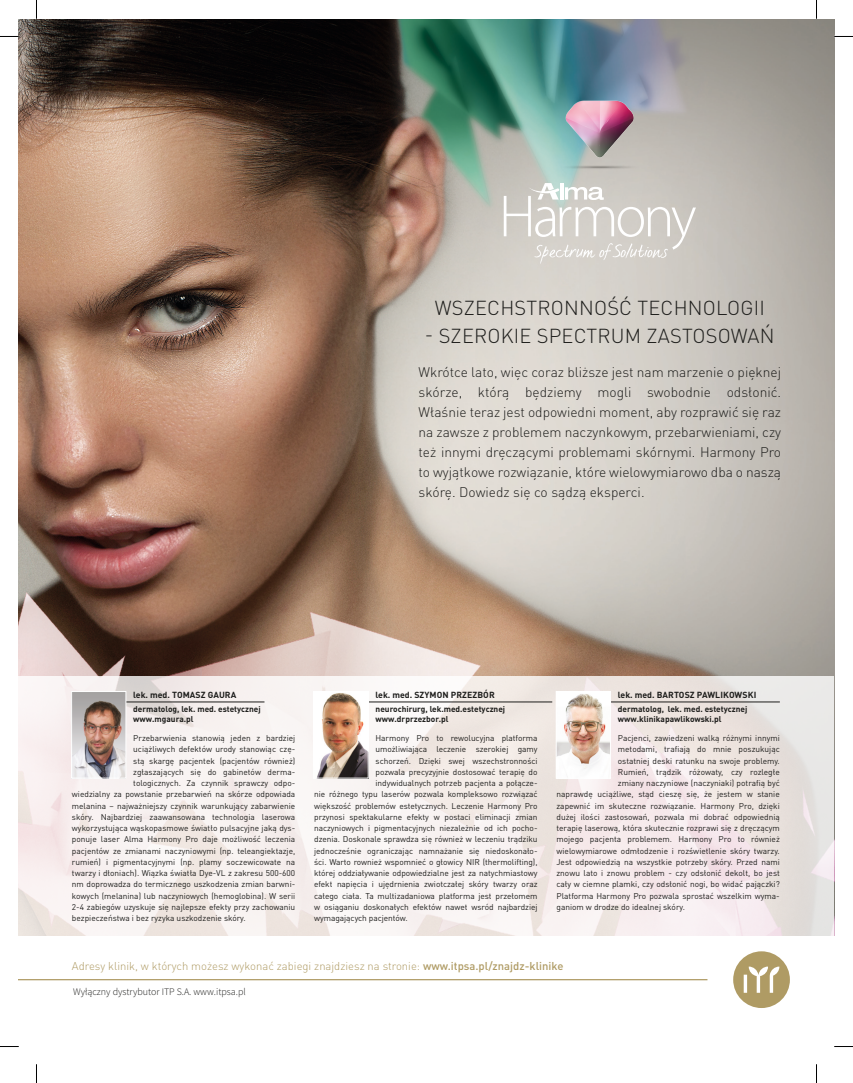
<style>
.page{position:relative;width:853px;height:1083px;background:#fff}
.page>*{position:absolute;margin:0;border:0;box-sizing:border-box;transform-origin:0 0}
.t1{font:300 20px "DIN Pro";letter-spacing:.01em;color:#1d1d1b}
.t2{font:300 13.75px/20px "DIN Pro";color:#1d1d1b;text-align:justify}
.t3{font:300 11.25px "DIN Pro";color:#af9b64}
.t4{font:300 10px "Source Sans Pro";color:#1d1d1b}
.t5{font:700 8.75px "DIN Pro";letter-spacing:.01em;color:#1d1d1b}
.t6{font:8.38px "DIN Pro";color:#1d1d1b}
.t7{font:700 8.38px "DIN Pro";color:#1d1d1b}
.s1{font-weight:500}
</style>
<div class="page">
<img style="left:19px;top:19px;width:815px;height:657px">
<svg style="left:503px;top:183px;width:193px;height:81px;background:#d6d3ce"></svg>
<img style="left:555px;top:94px;width:89px;height:89px">
<svg style="left:19px;top:676px;width:815px;height:259px;fill:#f6edee"></svg>
<hr style="left:126px;top:702px;width:138px;height:1px;background:#1d1d1b">
<img style="left:73px;top:693px;width:51px;height:83px">
<div style="left:71px;top:691px;width:55px;height:87px;border:1px solid #fff"></div>
<hr style="left:367px;top:702px;width:185px;height:1px;background:#1d1d1b">
<img style="left:315px;top:693px;width:51px;height:83px">
<div style="left:313px;top:691px;width:55px;height:87px;border:1px solid #fff"></div>
<hr style="left:604px;top:702px;width:175px;height:1px;background:#1d1d1b">
<img style="left:558px;top:693px;width:50px;height:83px">
<div style="left:556px;top:691px;width:54px;height:87px;border:1px solid #fff"></div>
<div style="left:733px;top:951px;width:56px;height:57px;background:#af9b64;border-radius:50%"></div>
<svg style="left:743px;top:966px;width:36px;height:27px"></svg>
<hr style="left:19px;top:979px;width:688px;height:1px;background:#af9b64">
<svg style="left:0;top:36px;width:19px;height:1px"></svg>
<svg style="left:834px;top:36px;width:18px;height:1px"></svg>
<svg style="left:0;top:1046px;width:19px;height:1px"></svg>
<svg style="left:834px;top:1046px;width:18px;height:1px"></svg>
<svg style="left:36px;top:0;width:1px;height:19px"></svg>
<svg style="left:36px;top:1064px;width:1px;height:19px"></svg>
<svg style="left:816px;top:0;width:1px;height:19px"></svg>
<svg style="left:816px;top:1064px;width:1px;height:19px"></svg>
<p class="t1" style="left:435px;top:294px;width:331px">WSZECHSTRONNOŚĆ TECHNOLOGII</p>
<p class="t1" style="left:425px;top:322px;width:351px">- SZEROKIE SPECTRUM ZASTOSOWAŃ</p>
<p class="t2" style="left:418px;top:361px;width:364px">Wkrótce lato, więc coraz bliższe jest nam marzenie o pięknej skórze, którą będziemy mogli swobodnie odsłonić.<br>Właśnie teraz jest odpowiedni moment, aby rozprawić się raz na zawsze z problemem naczynkowym, przebarwieniami, czy też innymi dręczącymi problemami skórnymi. Harmony Pro to wyjątkowe rozwiązanie, które wielowymiarowo dba o naszą skórę. Dowiedz się co sądzą eksperci.</p>
<p class="t5" style="left:133px;top:689px;width:104px">lek. med. TOMASZ GAURA</p>
<p class="t7" style="left:133px;top:703px;width:129px">dermatolog, lek. med. estetycznej</p>
<p class="t7" style="left:133px;top:713px;width:62px">www.mgaura.pl</p>
<p class="t6" style="left:133px;top:732px;width:163px">Przebarwienia stanowią jeden z bardziej</p>
<p class="t6" style="left:133px;top:744px;width:163px">uciążliwych defektów urody stanowiąc czę-</p>
<p class="t6" style="left:133px;top:755px;width:163px">stą skargę pacjentek (pacjentów również)</p>
<p class="t6" style="left:133px;top:766px;width:163px">zgłaszających się do gabinetów derma-</p>
<p class="t6" style="left:133px;top:777px;width:163px">tologicznych. Za czynnik sprawczy odpo-</p>
<p class="t6" style="left:72px;top:789px;width:225px">wiedzialny za powstanie przebarwień na skórze odpowiada</p>
<p class="t6" style="left:72px;top:800px;width:225px">melanina – najważniejszy czynnik warunkujący zabarwienie</p>
<p class="t6" style="left:72px;top:811px;width:225px">skóry. Najbardziej zaawansowana technologia laserowa</p>
<p class="t6" style="left:72px;top:822px;width:225px">wykorzystująca wąskopasmowe światło pulsacyjne jaką dys-</p>
<p class="t6" style="left:72px;top:834px;width:225px">ponuje laser Alma Harmony Pro daje możliwość leczenia</p>
<p class="t6" style="left:72px;top:845px;width:225px">pacjentów ze zmianami naczyniowymi (np. teleangiektazje,</p>
<p class="t6" style="left:72px;top:856px;width:225px">rumień) i pigmentacyjnymi (np. plamy soczewicowate na</p>
<p class="t6" style="left:72px;top:867px;width:225px">twarzy i dłoniach). Wiązka światła Dye-VL z zakresu 500-600</p>
<p class="t6" style="left:72px;top:879px;width:225px">nm doprowadza do termicznego uszkodzenia zmian barwni-</p>
<p class="t6" style="left:72px;top:890px;width:225px">kowych (melanina) lub naczyniowych (hemoglobina). W serii</p>
<p class="t6" style="left:72px;top:901px;width:225px">2-4 zabiegów uzyskuje się najlepsze efekty przy zachowaniu</p>
<p class="t6" style="left:72px;top:912px;width:175px">bezpieczeństwa i bez ryzyka uszkodzenie skóry.</p>
<p class="t5" style="left:375px;top:689px;width:121px">lek. med. SZYMON PRZEZBÓR</p>
<p class="t7" style="left:375px;top:703px;width:131px">neurochirurg, lek.med.estetycznej</p>
<p class="t7" style="left:375px;top:713px;width:74px">www.drprzezbor.pl</p>
<p class="t6" style="left:375px;top:732px;width:163px">Harmony Pro to rewolucyjna platforma</p>
<p class="t6" style="left:375px;top:744px;width:163px">umożliwiająca leczenie szerokiej gamy</p>
<p class="t6" style="left:375px;top:755px;width:163px">schorzeń. Dzięki swej wszechstronności</p>
<p class="t6" style="left:375px;top:766px;width:163px">pozwala precyzyjnie dostosować terapię do</p>
<p class="t6" style="left:375px;top:777px;width:163px">indywidualnych potrzeb pacjenta a połącze-</p>
<p class="t6" style="left:314px;top:789px;width:225px">nie różnego typu laserów pozwala kompleksowo rozwiązać</p>
<p class="t6" style="left:314px;top:800px;width:225px">większość problemów estetycznych. Leczenie Harmony Pro</p>
<p class="t6" style="left:314px;top:811px;width:225px">przynosi spektakularne efekty w postaci eliminacji zmian</p>
<p class="t6" style="left:314px;top:822px;width:225px">naczyniowych i pigmentacyjnych niezależnie od ich pocho-</p>
<p class="t6" style="left:314px;top:834px;width:225px">dzenia. Doskonale sprawdza się również w leczeniu trądziku</p>
<p class="t6" style="left:314px;top:845px;width:225px">jednocześnie ograniczając namnażanie się niedoskonało-</p>
<p class="t6" style="left:314px;top:856px;width:225px">ści. Warto rownież wspomnieć o głowicy NIR (thermolifting),</p>
<p class="t6" style="left:314px;top:867px;width:225px">której oddziaływanie odpowiedzialne jest za natychmiastowy</p>
<p class="t6" style="left:314px;top:879px;width:225px">efekt napięcia i ujędrnienia zwiotczałej skóry twarzy oraz</p>
<p class="t6" style="left:314px;top:890px;width:225px">całego ciała. Ta multizadaniowa platforma jest przełomem</p>
<p class="t6" style="left:314px;top:901px;width:225px">w osiąganiu doskonałych efektów nawet wsród najbardziej</p>
<p class="t6" style="left:314px;top:912px;width:95px">wymagających pacjentów.</p>
<p class="t5" style="left:618px;top:689px;width:140px">lek. med. BARTOSZ PAWLIKOWSKI</p>
<p class="t7" style="left:618px;top:703px;width:131px">dermatolog, lek. med. estetycznej</p>
<p class="t7" style="left:618px;top:713px;width:105px">www.klinikapawlikowski.pl</p>
<p class="t6" style="left:618px;top:732px;width:163px">Pacjenci, zawiedzeni walką różnymi innymi</p>
<p class="t6" style="left:618px;top:744px;width:163px">metodami, trafiają do mnie poszukując</p>
<p class="t6" style="left:618px;top:755px;width:163px">ostatniej deski ratunku na swoje problemy.</p>
<p class="t6" style="left:618px;top:766px;width:163px">Rumień, trądzik różowaty, czy rozległe</p>
<p class="t6" style="left:618px;top:777px;width:163px">zmiany naczyniowe (naczyniaki) potrafią być</p>
<p class="t6" style="left:556px;top:789px;width:225px">naprawdę uciążliwe, stąd cieszę się, że jestem w stanie</p>
<p class="t6" style="left:556px;top:800px;width:225px">zapewnić im skuteczne rozwiązanie. Harmony Pro, dzięki</p>
<p class="t6" style="left:556px;top:811px;width:225px">dużej ilości zastosowań, pozwala mi dobrać odpowiednią</p>
<p class="t6" style="left:556px;top:822px;width:225px">terapię laserową, która skutecznie rozprawi się z dręczącym</p>
<p class="t6" style="left:556px;top:834px;width:225px">mojego pacjenta problemem. Harmony Pro to również</p>
<p class="t6" style="left:556px;top:845px;width:225px">wielowymiarowe odmłodzenie i rozświetlenie skóry twarzy.</p>
<p class="t6" style="left:556px;top:856px;width:225px">Jest odpowiedzią na wszystkie potrzeby skóry. Przed nami</p>
<p class="t6" style="left:556px;top:867px;width:225px">znowu lato i znowu problem - czy odsłonić dekolt, bo jest</p>
<p class="t6" style="left:556px;top:879px;width:225px">cały w ciemne plamki, czy odsłonić nogi, bo widać pajączki?</p>
<p class="t6" style="left:556px;top:890px;width:225px">Platforma Harmony Pro pozwala sprostać wszelkim wyma-</p>
<p class="t6" style="left:556px;top:901px;width:130px">ganiom w drodze do idealnej skóry.</p>
<p class="t3" style="left:72px;top:958px;width:493px">Adresy klinik, w których możesz wykonać zabiegi znajdziesz na stronie: <span class="s1">www.itpsa.pl/znajdz-klinike</span></p>
<p class="t4" style="left:73px;top:985px;width:174px">Wyłączny dystrybutor ITP S.A. www.itpsa.pl</p>
</div>
